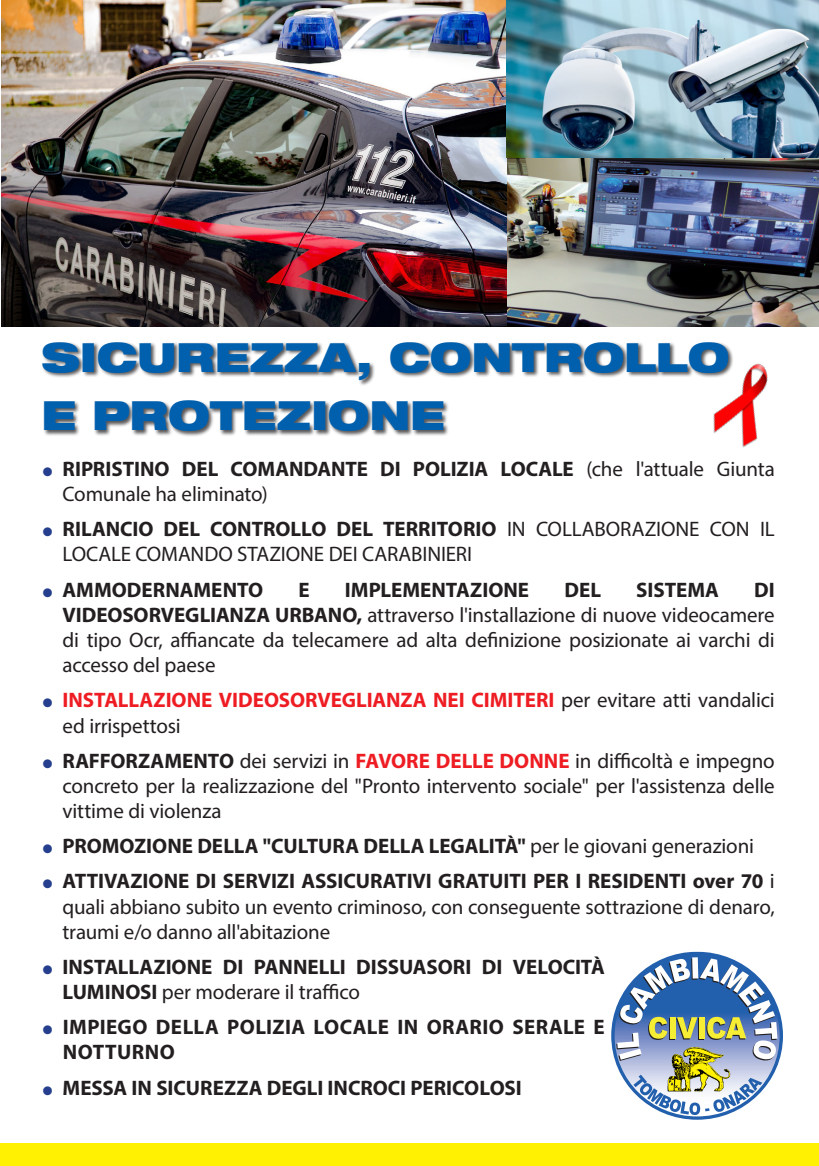
<style>
.page{position:relative;width:819px;height:1166px;background:#fff}
.page>*{position:absolute;margin:0;border:0;box-sizing:border-box;transform-origin:0 0}
.Stile_di_paragrafo_1{font:900 expanded 40.25px/57.8px "Helvetica Neue LT Std";letter-spacing:-.005em;color:#0160ae}
.t1{font:21px/25.2px "Myriad Pro";letter-spacing:-.01em;color:#231f20;text-align:justify}
.t2{font:700 21px/25.2px "Myriad Pro";color:#231f20}
.t3{font:700 21px/25.2px "Myriad Pro";color:#ee1d23}
.t4{font:700 21px/25.2px "Myriad Pro";letter-spacing:.02em;color:#231f20}
.s1{color:#253f8e}
.s2{font-weight:700}
.s3{font-weight:400;color:#231f20}
.s4{font-weight:700;color:#ee1d23}
.s5{font-weight:400}
</style>
<div class="page">
<img style="left:1px;top:0;width:506px;height:326px">
<img style="left:507px;top:158px;width:312px;height:168px">
<div style="left:0;top:1143px;width:819px;height:23px;background:#fff101"></div>
<svg style="left:613px;top:953px;width:168px;height:165px"></svg>
<div style="left:41px;top:342px;width:693px;height:94px;background:#231f20;opacity:.75"></div>
<img style="left:506px;top:0;width:313px;height:158px">
<img style="left:701px;top:352px;width:67px;height:96px">
<p class="Stile_di_paragrafo_1" style="left:41px;top:327px;width:689px">SICUREZZA, CONTROLLO<br>E PROTEZIONE</p>
<p class="t1" style="left:63px;top:456px;width:713px;text-indent:-20px"><span class="s1">●</span> <span class="s2">RIPRISTINO DEL COMANDANTE DI POLIZIA LOCALE</span> (che l'attuale Giunta<br>Comunale ha eliminato)</p>
<p class="t1" style="left:63px;top:516px;width:713px;text-indent:-20px"><span class="s1">●</span> <span class="s2">RILANCIO DEL CONTROLLO DEL TERRITORIO</span> IN COLLABORAZIONE CON IL<br>LOCALE COMANDO STAZIONE DEI CARABINIERI</p>
<p class="t2" style="left:43px;top:576px;width:222px"><span class="s1">●</span> AMMODERNAMENTO</p>
<p class="t2" style="left:298px;top:576px;width:13px">E</p>
<p class="t2" style="left:345px;top:576px;width:186px">IMPLEMENTAZIONE</p>
<p class="t2" style="left:564px;top:576px;width:38px">DEL</p>
<p class="t2" style="left:636px;top:576px;width:84px">SISTEMA</p>
<p class="t1" style="left:63px;top:577px;width:713px;text-indent:691px"><span class="s2">DI VIDEOSORVEGLIANZA URBANO,</span> attraverso l'installazione di nuove videocamere di tipo Ocr, affiancate da telecamere ad alta definizione posizionate ai varchi di accesso del paese</p>
<p class="t3" style="left:63px;top:687px;width:713px;text-indent:-20px"><span class="s1">●</span> INSTALLAZIONE VIDEOSORVEGLIANZA NEI CIMITERI <span class="s3">per evitare atti vandalici ed irrispettosi</span></p>
<p class="t1" style="left:63px;top:748px;width:713px;text-indent:-20px"><span class="s1">●</span> <span class="s2">RAFFORZAMENTO</span> dei servizi in <span class="s4">FAVORE DELLE DONNE</span> in difficoltà e impegno concreto per la realizzazione del "Pronto intervento sociale" per l'assistenza delle vittime di violenza</p>
<p class="t2" style="left:43px;top:833px;width:712px"><span class="s1">●</span> PROMOZIONE DELLA "CULTURA DELLA LEGALITÀ" <span class="s5">per le giovani generazioni</span></p>
<p class="t1" style="left:63px;top:868px;width:713px;text-indent:-20px"><span class="s1">●</span> <span class="s2">ATTIVAZIONE DI SERVIZI ASSICURATIVI GRATUITI PER I RESIDENTI over 70</span> i quali abbiano subito un evento criminoso, con conseguente sottrazione di denaro, traumi e/o danno all'abitazione</p>
<p class="t2" style="left:63px;top:953px;width:544px;text-indent:-20px"><span class="s1">●</span> INSTALLAZIONE DI PANNELLI DISSUASORI DI VELOCITÀ<br>LUMINOSI <span class="s5">per moderare il traffico</span></p>
<p class="t4" style="left:63px;top:1014px;width:543px;text-indent:-20px"><span class="s1">●</span> IMPIEGO DELLA POLIZIA LOCALE IN ORARIO SERALE E<br>NOTTURNO</p>
<p class="t2" style="left:43px;top:1074px;width:480px"><span class="s1">●</span> MESSA IN SICUREZZA DEGLI INCROCI PERICOLOSI</p>
</div>
